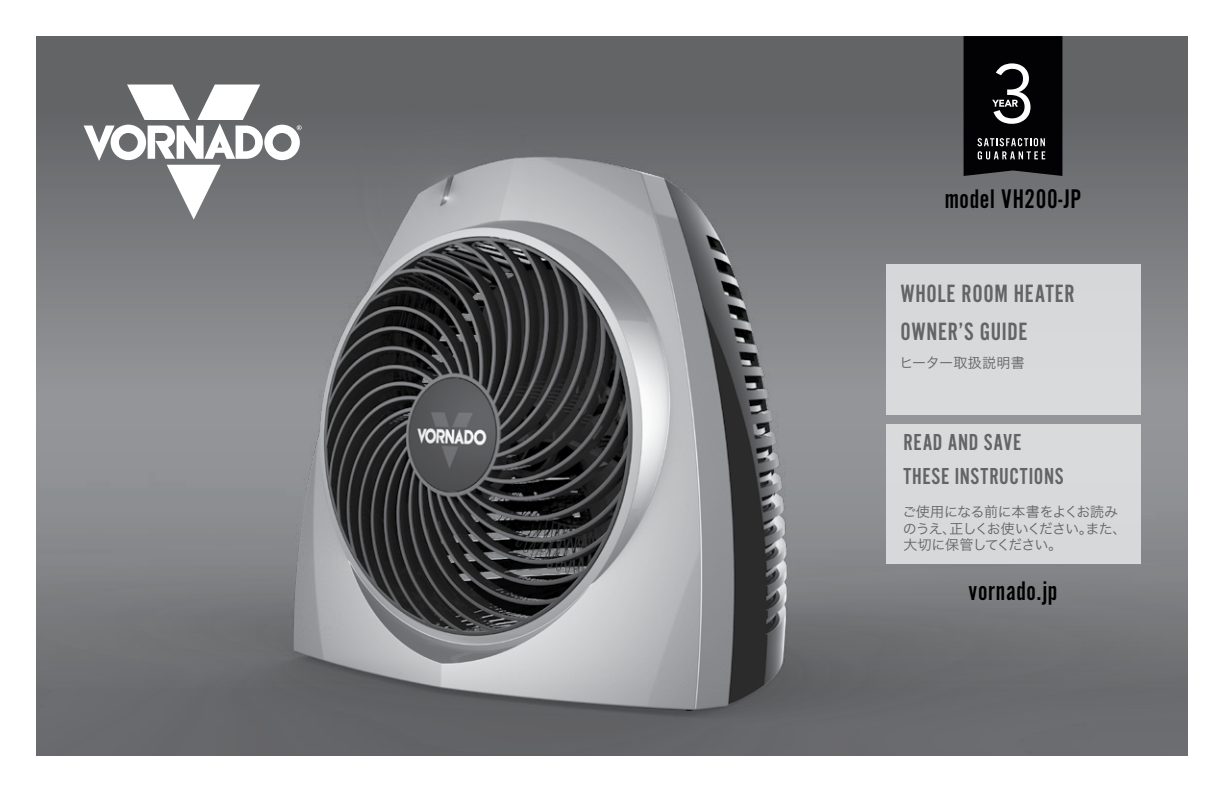
<style>
.page{position:relative;width:1224px;height:792px;background:#fff}
.page>*{position:absolute;margin:0;border:0;box-sizing:border-box;transform-origin:0 0}
.t1{font:28px "Alternate Got No 2 D";letter-spacing:.025em;color:#000}
.t2{font:26px/38px "Alternate Got No 2 D";letter-spacing:.025em;color:#636466}
.t3{font:24px/34px "Alternate Got No 2 D";letter-spacing:.025em;color:#636466}
.t4{font:14px/16.8px "Hira Kaku Pro W3";letter-spacing:-.05em;color:#636466}
.t5{font:14px "Hira Kaku Pro W3";letter-spacing:.025em;color:#636466}
</style>
<div class="page">
<img style="left:36px;top:37px;width:1152px;height:719px">
<svg style="left:84px;top:85px;width:218px;height:135px"></svg>
<div style="left:886px;top:264px;width:254px;height:151px;background:#d7d9da"></div>
<div style="left:886px;top:424px;width:254px;height:140px;background:#d8d9db"></div>
<svg style="left:964px;top:36px;width:98px;height:140px;background:#1a1a1b"></svg>
<h1 class="t1" style="left:945px;top:184px;width:138px">model VH200-JP</h1>
<h2 class="t2" style="left:900px;top:275px;width:176px">WHOLE ROOM HEATER<br>OWNER’S GUIDE</h2>
<p class="t5" style="left:899px;top:351px;width:127px">ヒーター取扱説明書</p>
<h3 class="t3" style="left:903px;top:426px;width:162px">READ AND SAVE<br>THESE INSTRUCTIONS</h3>
<p class="t4" style="left:902px;top:502px;width:226px">ご使用になる前に本書をよくお読みのうえ、正しくお使いください。また、大切に保管してください。</p>
<h1 class="t1" style="left:969px;top:576px;width:90px">vornado.jp</h1>
</div>
